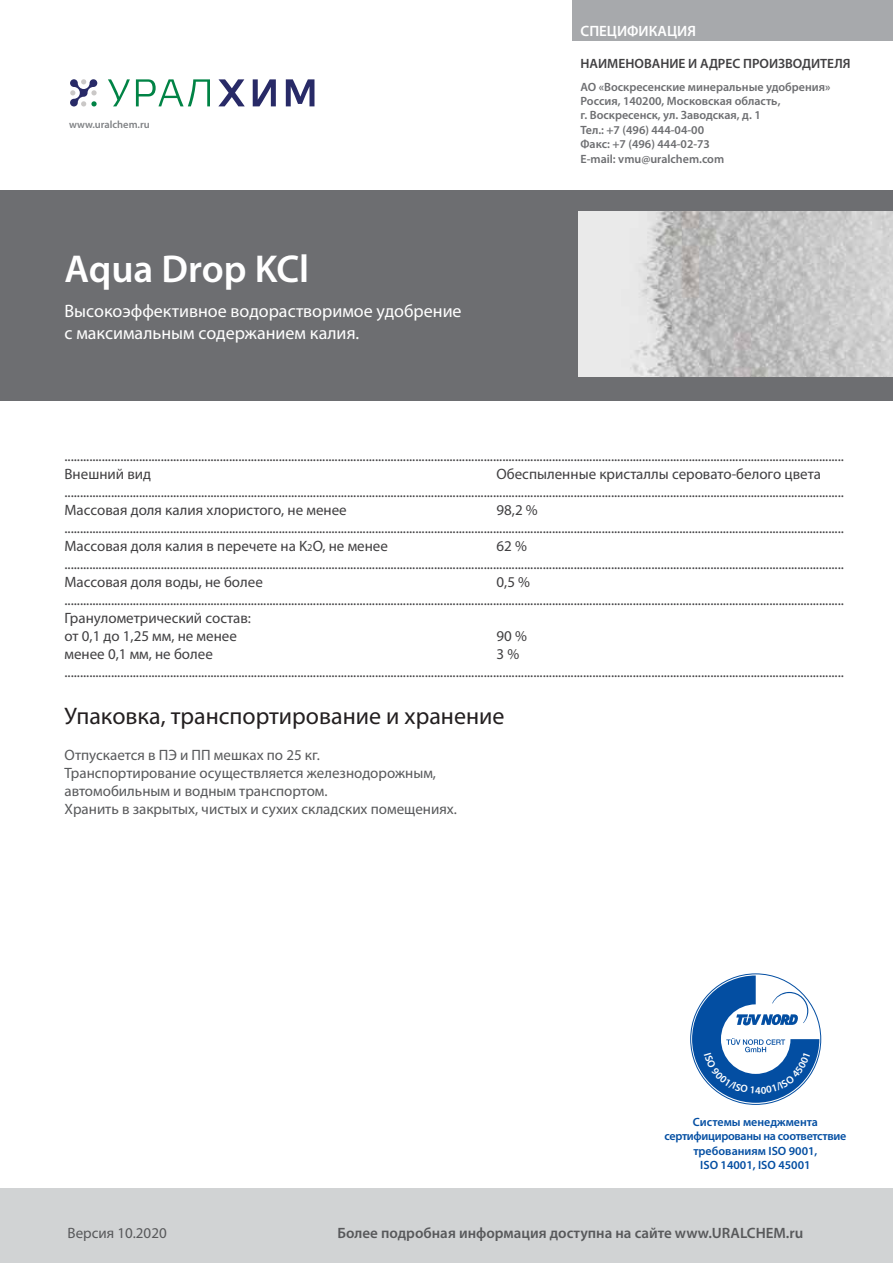
<style>
.page{position:relative;width:893px;height:1263px;background:#fff}
.page>*{position:absolute;margin:0;border:0;box-sizing:border-box;transform-origin:0 0}
.t1{font:600 39px "Myriad Pro";color:#fff}
.t2{font:24px "Myriad Pro";color:#231f20}
.t3{font:18px/22.5px "Myriad Pro";color:#fff}
.t4{font:15px/18px "Myriad Pro";color:#414042}
.t5{font:15px/18px "Myriad Pro";color:#58595b}
.t6{font:600 15px "Myriad Pro";color:#58595b}
.t7{font:600 15px "Myriad Pro";color:#fff}
.t8{font:600 13.5px "Myriad Pro";color:#414042}
.t9{font:600 12px/14.4px "Myriad Pro";color:#6d6e71}
.t10{font:600 12px/14.4px "Myriad Pro";color:#034ea2;text-align:center}
.t11{font:600 10.5px "Myriad Pro";color:#808285}
.t12{font:600 10.5px "Myriad Pro";color:#fff}
.s1{font-size:10.5px}
</style>
<div class="page">
<div style="left:573px;top:0;width:320px;height:40px;background:#a7a9ac"></div>
<div style="left:0;top:1188px;width:893px;height:75px;background:#d1d3d4"></div>
<div style="left:0;top:191px;width:893px;height:210px;background:#6d6e71"></div>
<svg style="left:70px;top:79px;width:27px;height:27px"></svg>
<svg style="left:108px;top:79px;width:22px;height:27px"></svg>
<svg style="left:136px;top:79px;width:74px;height:27px"></svg>
<svg style="left:218px;top:79px;width:27px;height:27px"></svg>
<svg style="left:253px;top:79px;width:23px;height:27px"></svg>
<svg style="left:286px;top:79px;width:28px;height:27px"></svg>
<img style="left:578px;top:212px;width:315px;height:165px">
<svg style="left:692px;top:975px;width:127px;height:128px"></svg>
<p class="t11" style="left:69px;top:117px;width:82px">www.uralchem.ru</p>
<h1 class="t1" style="left:64px;top:244px;width:246px">Aqua Drop KCl</h1>
<p class="t3" style="left:64px;top:299px;width:399px">Высокоэффективное водорастворимое удобрение с максимальным содержанием калия.</p>
<p class="t7" style="left:580px;top:21px;width:117px">СПЕЦИФИКАЦИЯ</p>
<p class="t8" style="left:580px;top:55px;width:272px">НАИМЕНОВАНИЕ И АДРЕС ПРОИЗВОДИТЕЛЯ</p>
<p class="t9" style="left:580px;top:79px;width:251px">АО «Воскресенские минеральные удобрения»<br>Россия, 140200, Московская область,<br>г. Воскресенск, ул. Заводская, д. 1<br>Тел.: +7 (496) 444-04-00<br>Факс: +7 (496) 444-02-73<br>E-mail: vmu@uralchem.com</p>
<p class="t4" style="left:64px;top:446px;width:781px">...........................................................................................................................................................................................................................................................<br>Внешний вид</p>
<p class="t4" style="left:64px;top:464px;width:781px;text-indent:432px">Обеспыленные кристаллы серовато-белого цвета ...........................................................................................................................................................................................................................................................<br>Массовая доля калия хлористого, не менее</p>
<p class="t4" style="left:64px;top:500px;width:781px;text-indent:432px">98,2 % ...........................................................................................................................................................................................................................................................<br>Массовая доля калия в перечете на K<span class="s1">2</span>O, не менее</p>
<p class="t4" style="left:64px;top:536px;width:781px;text-indent:432px">62 % ...........................................................................................................................................................................................................................................................<br>Массовая доля воды, не более</p>
<p class="t4" style="left:64px;top:572px;width:781px;text-indent:432px">0,5 % ...........................................................................................................................................................................................................................................................<br>Гранулометрический состав:<br>от 0,1 до 1,25 мм, не менее</p>
<p class="t4" style="left:497px;top:626px;width:32px">90 %</p>
<p class="t4" style="left:64px;top:644px;width:150px">менее 0,1 мм, не более</p>
<p class="t4" style="left:64px;top:644px;width:781px;text-indent:432px">3 % ...........................................................................................................................................................................................................................................................</p>
<h2 class="t2" style="left:64px;top:701px;width:441px">Упаковка, транспортирование и хранение</h2>
<p class="t5" style="left:64px;top:745px;width:394px">Отпускается в ПЭ и ПП мешках по 25 кг.<br>Транспортирование осуществляется железнодорожным, автомобильным и водным транспортом.<br>Хранить в закрытых, чистых и сухих складских помещениях.</p>
<p class="t12" style="left:755px;top:1083px;width:7px">4</p>
<p class="t10" style="left:665px;top:1114px;width:183px">Системы менеджмента сертифицированы на соответствие требованиям ISO 9001,<br>ISO 14001, ISO 45001</p>
<p class="t5" style="left:68px;top:1223px;width:101px">Версия 10.2020</p>
<p class="t6" style="left:338px;top:1223px;width:467px">Более подробная информация доступна на сайте www.URALCHEM.ru</p>
</div>
